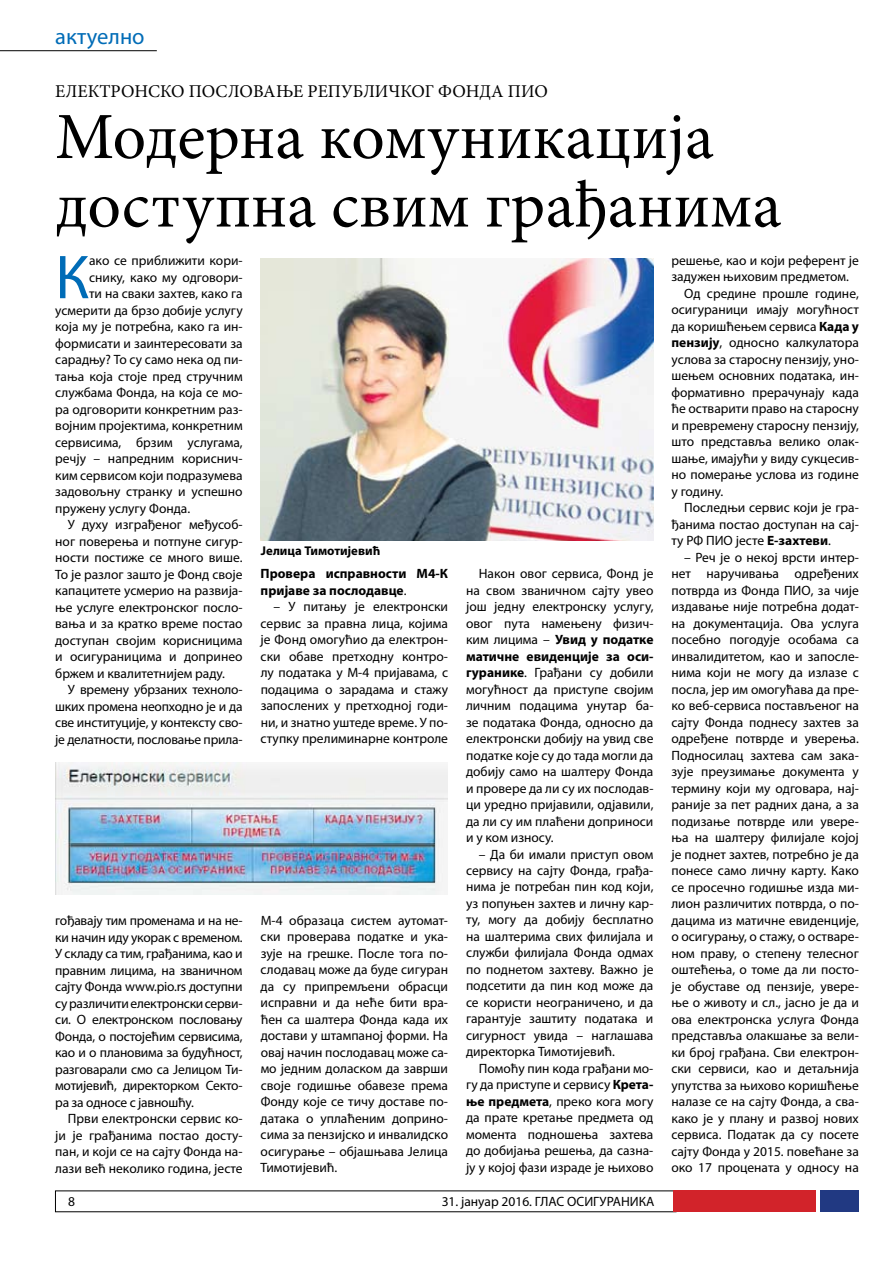
<style>
.page{position:relative;width:893px;height:1263px;background:#fff}
.page>*{position:absolute;margin:0;border:0;box-sizing:border-box;transform-origin:0 0}
.t1{font:66px/68.6px "Minion Pro";color:#000}
.t2{font:62.4px "Myriad Pro";color:#006cb7}
.t3{font:22.5px "Myriad Pro";color:#006cb7}
.t4{font:18px "Minion Pro";color:#000}
.t5{font:13.5px/16.5px "Myriad Pro";color:#000;text-align:justify}
.t6{font:700 13.5px/16.5px "Myriad Pro";color:#000}
.t7{font:700 12.75px "Myriad Pro";color:#000}
.s1{font-weight:400}
.s2{font-weight:700}
</style>
<div class="page">
<div style="left:821px;top:1191px;width:38px;height:21px;background:#213982"></div>
<div style="left:673px;top:1191px;width:143px;height:21px;background:#d2232a"></div>
<hr style="left:0;top:50px;width:157px;height:1px;background:#000">
<img style="left:55px;top:763px;width:393px;height:132px">
<img style="left:261px;top:259px;width:392px;height:282px">
<h3 class="t3" style="left:55px;top:22px;width:91px">актуелно</h3>
<h3 class="t4" style="left:55px;top:80px;width:494px">ЕЛЕКТРОНСКО ПОСЛОВАЊЕ РЕПУБЛИЧКОГ ФОНДА ПИО</h3>
<h1 class="t1" style="left:55px;top:105px;width:728px">Модерна комуникација доступна свим грађанима</h1>
<h2 class="t2" style="left:55px;top:239px;width:30px">К</h2>
<p class="t5" style="left:89px;top:252px;width:154px">ако се приближити кори-</p>
<p class="t5" style="left:89px;top:269px;width:154px">снику, како му одговори-</p>
<p class="t5" style="left:89px;top:285px;width:155px">ти на сваки захтев, како га</p>
<p class="t5" style="left:55px;top:302px;width:189px">усмерити да брзо добије услугу</p>
<p class="t5" style="left:55px;top:318px;width:188px">која му је потребна, како га ин-</p>
<p class="t5" style="left:55px;top:335px;width:189px">формисати и заинтересовати за</p>
<p class="t5" style="left:55px;top:351px;width:188px">сарадњу? То су само нека од пи-</p>
<p class="t5" style="left:55px;top:368px;width:189px">тања која стоје пред стручним</p>
<p class="t5" style="left:55px;top:384px;width:188px">службама Фонда, на која се мо-</p>
<p class="t5" style="left:55px;top:401px;width:188px">ра одговорити конкретним раз-</p>
<p class="t5" style="left:55px;top:417px;width:189px">војним пројектима, конкретним</p>
<p class="t5" style="left:55px;top:434px;width:189px">сервисима, брзим услугама,</p>
<p class="t5" style="left:55px;top:450px;width:188px">речју – напредним кориснич-</p>
<p class="t5" style="left:55px;top:467px;width:189px">ким сервисом који подразумева</p>
<p class="t5" style="left:55px;top:483px;width:189px">задовољну странку и успешно</p>
<p class="t5" style="left:55px;top:500px;width:136px">пружену услугу Фонда.</p>
<p class="t5" style="left:68px;top:516px;width:175px">У духу изграђеног међусоб-</p>
<p class="t5" style="left:55px;top:533px;width:188px">ног поверења и потпуне сигур-</p>
<p class="t5" style="left:55px;top:549px;width:189px">ности постиже се много више.</p>
<p class="t5" style="left:55px;top:566px;width:189px">То је разлог зашто је Фонд своје</p>
<p class="t5" style="left:55px;top:582px;width:188px">капацитете усмерио на развија-</p>
<p class="t5" style="left:55px;top:599px;width:188px">ње услуге електронског посло-</p>
<p class="t5" style="left:55px;top:615px;width:189px">вања и за кратко време постао</p>
<p class="t5" style="left:55px;top:632px;width:189px">доступан својим корисницима</p>
<p class="t5" style="left:55px;top:648px;width:189px">и осигураницима и допринео</p>
<p class="t5" style="left:55px;top:665px;width:171px">бржем и квалитетнијем раду.</p>
<p class="t5" style="left:68px;top:681px;width:175px">У времену убрзаних техноло-</p>
<p class="t5" style="left:55px;top:698px;width:189px">шких промена неопходно је и да</p>
<p class="t5" style="left:55px;top:714px;width:188px">све институције, у контексту сво-</p>
<p class="t5" style="left:55px;top:731px;width:188px">је делатности, пословање прила-</p>
<p class="t5" style="left:55px;top:912px;width:189px">гођавају тим променама и на не&shy;ки начин иду укорак с временом.<br>У складу са тим, грађанима, као и правним лицима, на званичном сајту Фонда www.pio.rs доступни су различити електронски серви&shy;си. О електронском пословању Фонда, о постојећим сервисима, као и о плановима за будућност, разговарали смо са Јелицом Ти&shy;мотијевић, директорком Секто&shy;ра за односе с јавношћу.</p>
<p class="t5" style="left:55px;top:1110px;width:189px;text-indent:13px">Први електронски сервис ко&shy;ји је грађанима постао досту&shy;пан, и који се на сајту Фонда на&shy;лази већ неколико година, јесте</p>
<p class="t7" style="left:261px;top:542px;width:121px">Јелица Тимотијевић</p>
<p class="t6" style="left:261px;top:565px;width:189px">Провера исправности М4-К пријаве за послодавце<span class="s1">.</span></p>
<p class="t5" style="left:261px;top:598px;width:189px;text-indent:13px">– У питању је електронски сервис за правна лица, којима је Фонд омогућио да електрон&shy;ски обаве претходну контро&shy;лу података у М-4 пријавама, с подацима о зарадама и стажу запослених у претходној годи&shy;ни, и знатно уштеде време. У по&shy;ступку прелиминарне контроле</p>
<p class="t5" style="left:261px;top:911px;width:189px">М-4 образаца систем аутомат&shy;ски проверава податке и ука&shy;зује на грешке. После тога по&shy;слодавац може да буде сигуран да су припремљени обрасци исправни и да неће бити вра&shy;ћен са шалтера Фонда када их достави у штампаној форми. На овај начин послодавац може са&shy;мо једним доласком да заврши своје годишње обавезе према Фонду које се тичу доставе по&shy;датака о уплаћеним доприно&shy;сима за пензијско и инвалидско осигурање – објашњава Јелица Тимотијевић.</p>
<p class="t5" style="left:466px;top:565px;width:189px;text-indent:13px">Након овог сервиса, Фонд је на свом званичном сајту увео још једну електронску услугу, овог пута намењену физич&shy;ким лицима – <span class="s2">Увид у податке матичне евиденције за оси&shy;гуранике</span>. Грађани су добили могућност да приступе својим личним подацима унутар ба&shy;зе података Фонда, односно да електронски добију на увид све податке које су до тада могли да добију само на шалтеру Фонда и провере да ли су их послодав&shy;ци уредно пријавили, одјавили, да ли су им плаћени доприноси и у ком износу.</p>
<p class="t5" style="left:466px;top:845px;width:189px;text-indent:13px">– Да би имали приступ овом сервису на сајту Фонда, грађа&shy;нима је потребан пин код који, уз попуњен захтев и личну кар&shy;ту, могу да добију бесплатно на шалтерима свих филијала и служби филијала Фонда одмах по поднетом захтеву. Важно је подсетити да пин код може да се користи неограничено, и да гарантује заштиту података и сигурност увида – наглашава директорка Тимотијевић.</p>
<p class="t5" style="left:466px;top:1060px;width:189px;text-indent:13px">Помоћу пин кода грађани мо&shy;гу да приступе и сервису <span class="s2">Крета&shy;ње предмета</span>, преко кога могу да прате кретање предмета од момента подношења захтева до добијања решења, да сазна&shy;ју у којој фази израде је њихово</p>
<p class="t5" style="left:68px;top:1193px;width:8px">8</p>
<p class="t5" style="left:442px;top:1193px;width:214px">31. јануар 2016. ГЛАС ОСИГУРАНИКА</p>
<p class="t5" style="left:671px;top:252px;width:189px">решење, као и који референт је</p>
<p class="t5" style="left:671px;top:268px;width:179px">задужен њиховим предметом.</p>
<p class="t5" style="left:684px;top:285px;width:176px">Од средине прошле године,</p>
<p class="t5" style="left:671px;top:301px;width:189px">осигураници имају могућност</p>
<p class="t5" style="left:671px;top:318px;width:189px">да коришћењем сервиса <span class="s2">Када у</span></p>
<p class="t5" style="left:671px;top:334px;width:189px"><span class="s2">пензију</span>, односно калкулатора</p>
<p class="t5" style="left:671px;top:351px;width:188px">услова за старосну пензију, уно-</p>
<p class="t5" style="left:671px;top:367px;width:188px">шењем основних података, ин-</p>
<p class="t5" style="left:671px;top:384px;width:189px">формативно прерачунају када</p>
<p class="t5" style="left:671px;top:400px;width:189px">ће остварити право на старосну</p>
<p class="t5" style="left:671px;top:417px;width:189px">и превремену старосну пензију,</p>
<p class="t5" style="left:671px;top:433px;width:188px">што представља велико олак-</p>
<p class="t5" style="left:671px;top:450px;width:188px">шање, имајући у виду сукцесив-</p>
<p class="t5" style="left:671px;top:466px;width:189px">но померање услова из године</p>
<p class="t5" style="left:671px;top:483px;width:53px">у годину.</p>
<p class="t5" style="left:684px;top:499px;width:175px">Последњи сервис који је гра-</p>
<p class="t5" style="left:671px;top:516px;width:188px">ђанима постао доступан на сај-</p>
<p class="t5" style="left:671px;top:532px;width:161px">ту РФ ПИО јесте <span class="s2">Е-захтеви</span>.</p>
<p class="t5" style="left:671px;top:549px;width:189px;text-indent:13px">– Реч је о некој врсти интер&shy;нет наручивања одређених потврда из Фонда ПИО, за чије издавање није потребна додат&shy;на документација. Ова услуга посебно погодује особама са инвалидитетом, као и запосле&shy;нима који не могу да излазе с посла, јер им омогућава да пре&shy;ко веб-сервиса постављеног на сајту Фонда поднесу захтев за одређене потврде и уверења.<br>Подносилац захтева сам зака&shy;зује преузимање документа у термину који му одговара, нај&shy;раније за пет радних дана, а за подизање потврде или увере&shy;ња на шалтеру филијале којој је поднет захтев, потребно је да понесе само личну карту. Како се просечно годишње изда ми&shy;лион различитих потврда, о по&shy;дацима из матичне евиденције, о осигурању, о стажу, о остваре&shy;ном праву, о степену телесног оштећења, о томе да ли посто&shy;је обуставе од пензије, увере&shy;ње о животу и сл., јасно је да и ова електронска услуга Фонда представља олакшање за вели&shy;ки број грађана. Сви електрон&shy;ски сервиси, као и детаљнија упутства за њихово коришћење налазе се на сајту Фонда, а сва&shy;како је у плану и развој нових сервиса. Податак да су посете сајту Фонда у 2015. повећане за око 17 процената у односу на</p>
</div>
